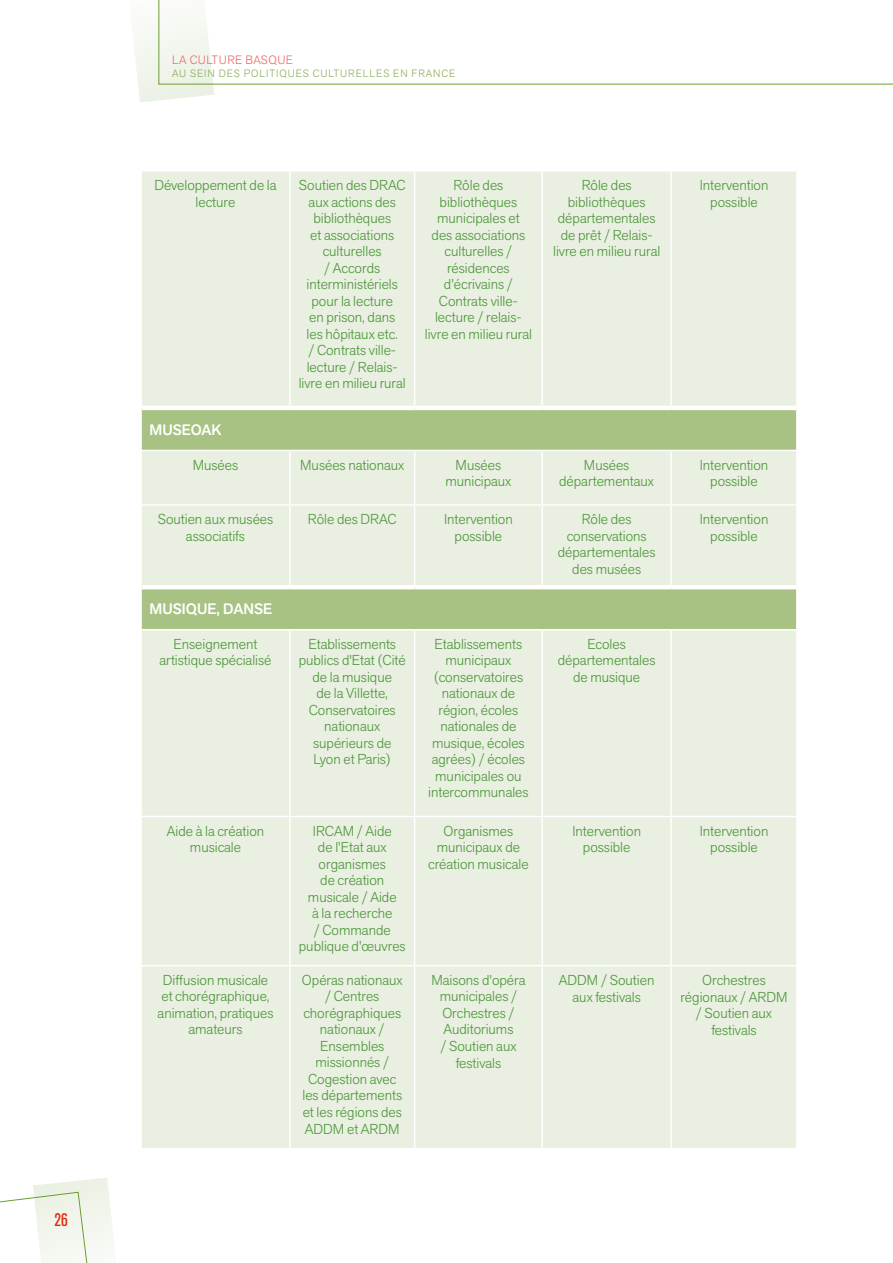
<style>
.page{position:relative;width:893px;height:1263px;background:#fff}
.page>*{position:absolute;margin:0;border:0;box-sizing:border-box;transform-origin:0 0}
.t1{font:condensed 18px "Akzidenz Grotesk BE";color:#e42404}
.t2{font:500 15px "Akzid Grtsk Next";color:#fff}
.t3{font:300 14.25px/16.5px "Akzid Grtsk Next";color:#4a9537;text-align:center}
.t4{font:300 12px "Akzid Grtsk Next";letter-spacing:.04em;color:#ee655f}
.t5{font:300 10.5px "Akzid Grtsk Next";letter-spacing:.09em;color:#86ac51}
</style>
<div class="page">
<svg style="left:133px;top:0;width:81px;height:102px"></svg>
<svg style="left:159px;top:0;width:734px;height:84px"></svg>
<svg style="left:0;top:1178px;width:114px;height:85px"></svg>
<div style="left:142px;top:172px;width:654px;height:976px;background:#e9efe1"></div>
<svg style="left:142px;top:410px;width:654px;height:219px;background:#d0debd"></svg>
<hr style="left:140px;top:816px;width:150px;height:1px;background:#fff">
<hr style="left:290px;top:816px;width:125px;height:1px;background:#fff">
<hr style="left:415px;top:816px;width:127px;height:1px;background:#fff">
<hr style="left:542px;top:816px;width:129px;height:1px;background:#fff">
<hr style="left:671px;top:816px;width:127px;height:1px;background:#fff">
<hr style="left:289px;top:172px;width:2px;height:234px;background:#fff">
<hr style="left:414px;top:172px;width:1px;height:234px;background:#fff">
<hr style="left:541px;top:172px;width:2px;height:234px;background:#fff">
<hr style="left:670px;top:172px;width:2px;height:234px;background:#fff">
<hr style="left:140px;top:450px;width:150px;height:1px;background:#fff">
<hr style="left:290px;top:450px;width:125px;height:1px;background:#fff">
<hr style="left:289px;top:451px;width:2px;height:53px;background:#fff">
<hr style="left:415px;top:450px;width:127px;height:1px;background:#fff">
<hr style="left:414px;top:451px;width:1px;height:53px;background:#fff">
<hr style="left:542px;top:450px;width:129px;height:1px;background:#fff">
<hr style="left:541px;top:451px;width:2px;height:53px;background:#fff">
<hr style="left:671px;top:450px;width:127px;height:1px;background:#fff">
<hr style="left:670px;top:451px;width:2px;height:53px;background:#fff">
<hr style="left:140px;top:504px;width:150px;height:2px;background:#fff">
<hr style="left:290px;top:504px;width:125px;height:2px;background:#fff">
<hr style="left:289px;top:506px;width:2px;height:79px;background:#fff">
<hr style="left:415px;top:504px;width:127px;height:2px;background:#fff">
<hr style="left:414px;top:506px;width:1px;height:79px;background:#fff">
<hr style="left:542px;top:504px;width:129px;height:2px;background:#fff">
<hr style="left:541px;top:506px;width:2px;height:79px;background:#fff">
<hr style="left:671px;top:504px;width:127px;height:2px;background:#fff">
<hr style="left:670px;top:506px;width:2px;height:79px;background:#fff">
<hr style="left:140px;top:629px;width:150px;height:1px;background:#fff">
<hr style="left:290px;top:629px;width:125px;height:1px;background:#fff">
<hr style="left:289px;top:630px;width:2px;height:186px;background:#fff">
<hr style="left:415px;top:629px;width:127px;height:1px;background:#fff">
<hr style="left:414px;top:630px;width:1px;height:186px;background:#fff">
<hr style="left:542px;top:629px;width:129px;height:1px;background:#fff">
<hr style="left:541px;top:630px;width:2px;height:186px;background:#fff">
<hr style="left:671px;top:629px;width:127px;height:1px;background:#fff">
<hr style="left:670px;top:630px;width:2px;height:186px;background:#fff">
<hr style="left:289px;top:817px;width:2px;height:148px;background:#fff">
<hr style="left:414px;top:817px;width:1px;height:148px;background:#fff">
<hr style="left:541px;top:817px;width:2px;height:148px;background:#fff">
<hr style="left:670px;top:817px;width:2px;height:148px;background:#fff">
<hr style="left:140px;top:965px;width:150px;height:1px;background:#fff">
<hr style="left:290px;top:965px;width:125px;height:1px;background:#fff">
<hr style="left:289px;top:966px;width:2px;height:182px;background:#fff">
<hr style="left:415px;top:965px;width:127px;height:1px;background:#fff">
<hr style="left:414px;top:966px;width:1px;height:182px;background:#fff">
<hr style="left:542px;top:965px;width:129px;height:1px;background:#fff">
<hr style="left:541px;top:966px;width:2px;height:182px;background:#fff">
<hr style="left:671px;top:965px;width:127px;height:1px;background:#fff">
<hr style="left:670px;top:966px;width:2px;height:182px;background:#fff">
<hr style="left:142px;top:406px;width:148px;height:4px;background:#fff">
<hr style="left:290px;top:406px;width:125px;height:4px;background:#fff">
<hr style="left:415px;top:406px;width:127px;height:4px;background:#fff">
<hr style="left:542px;top:406px;width:129px;height:4px;background:#fff">
<hr style="left:671px;top:406px;width:125px;height:4px;background:#fff">
<hr style="left:142px;top:585px;width:148px;height:4px;background:#fff">
<hr style="left:290px;top:585px;width:125px;height:4px;background:#fff">
<hr style="left:415px;top:585px;width:127px;height:4px;background:#fff">
<hr style="left:542px;top:585px;width:129px;height:4px;background:#fff">
<hr style="left:671px;top:585px;width:125px;height:4px;background:#fff">
<p class="t1" style="left:54px;top:1209px;width:15px">26</p>
<p class="t4" style="left:172px;top:52px;width:122px">la culture basque</p>
<p class="t5" style="left:172px;top:66px;width:284px">au sein des politiques culturelles en france</p>
<p class="t3" style="left:154px;top:177px;width:124px">Développement de la lecture</p>
<p class="t3" style="left:299px;top:177px;width:109px">Soutien des DRAC aux actions des bibliothèques<br>et associations culturelles<br>/ Accords interministériels pour la lecture<br>en prison, dans<br>les hôpitaux etc.<br>/ Contrats ville&shy;lecture / Relais&shy;livre en milieu rural</p>
<p class="t3" style="left:425px;top:177px;width:109px">Rôle des bibliothèques municipales et<br>des associations culturelles / résidences d'écrivains /<br>Contrats ville&shy;lecture / relais&shy;livre en milieu rural</p>
<p class="t3" style="left:553px;top:177px;width:109px">Rôle des bibliothèques départementales de prêt / Relais&shy;livre en milieu rural</p>
<p class="t3" style="left:700px;top:177px;width:70px">I ntervention possible</p>
<p class="t2" style="left:150px;top:420px;width:74px">MUSEOAK</p>
<p class="t3" style="left:193px;top:456px;width:47px">Musées</p>
<p class="t3" style="left:300px;top:456px;width:106px">Musées nationaux</p>
<p class="t3" style="left:445px;top:456px;width:68px">Musées municipaux</p>
<p class="t3" style="left:559px;top:456px;width:96px">Musées départementaux</p>
<p class="t3" style="left:700px;top:456px;width:70px">I ntervention possible</p>
<p class="t3" style="left:158px;top:511px;width:117px">Soutien aux musées associatifs</p>
<p class="t3" style="left:308px;top:511px;width:90px">Rôle des DRAC</p>
<p class="t3" style="left:444px;top:511px;width:70px">I ntervention possible</p>
<p class="t3" style="left:558px;top:511px;width:99px">Rôle des conservations départementales des musées</p>
<p class="t3" style="left:700px;top:511px;width:70px">I ntervention possible</p>
<p class="t2" style="left:150px;top:599px;width:124px">MUSIQUE, DANSE</p>
<p class="t3" style="left:160px;top:635px;width:113px">Enseignement artistique spécialisé</p>
<p class="t3" style="left:299px;top:635px;width:109px">Etablissements publics d'Etat (Cité de la musique<br>de la Villette,<br>Conservatoires nationaux supérieurs de<br>Lyon et Paris)</p>
<p class="t3" style="left:428px;top:635px;width:102px">Etablissements municipaux (conservatoires nationaux de région, écoles nationales de musique, écoles agrées) / écoles municipales ou intercommunales</p>
<p class="t3" style="left:558px;top:635px;width:99px">Ecoles départementales de musique</p>
<p class="t3" style="left:167px;top:822px;width:99px">Aide à la création musicale</p>
<p class="t3" style="left:299px;top:822px;width:108px">IRCAM / Aide<br>de l'Etat aux organismes<br>de création musicale / Aide<br>à la recherche<br>/ Commande publique d'œuvres</p>
<p class="t3" style="left:428px;top:822px;width:102px">Organismes municipaux de création musicale</p>
<p class="t3" style="left:572px;top:822px;width:70px">I ntervention possible</p>
<p class="t3" style="left:700px;top:822px;width:70px">I ntervention possible</p>
<p class="t3" style="left:158px;top:971px;width:117px">Diffusion musicale et chorégraphique, animation, pratiques amateurs</p>
<p class="t3" style="left:302px;top:971px;width:102px">Opéras nationaux / Centres chorégraphiques nationaux /<br>Ensembles missionnés /<br>Cogestion avec les départements et les régions des<br>ADDM et ARDM</p>
<p class="t3" style="left:431px;top:971px;width:96px">Maisons d'opéra municipales /<br>Orchestres /<br>Auditoriums<br>/ Soutien aux festivals</p>
<p class="t3" style="left:559px;top:972px;width:97px">ADDM / Soutien aux festivals</p>
<p class="t3" style="left:680px;top:972px;width:109px">Orchestres régionaux / ARDM / Soutien aux festivals</p>
</div>
